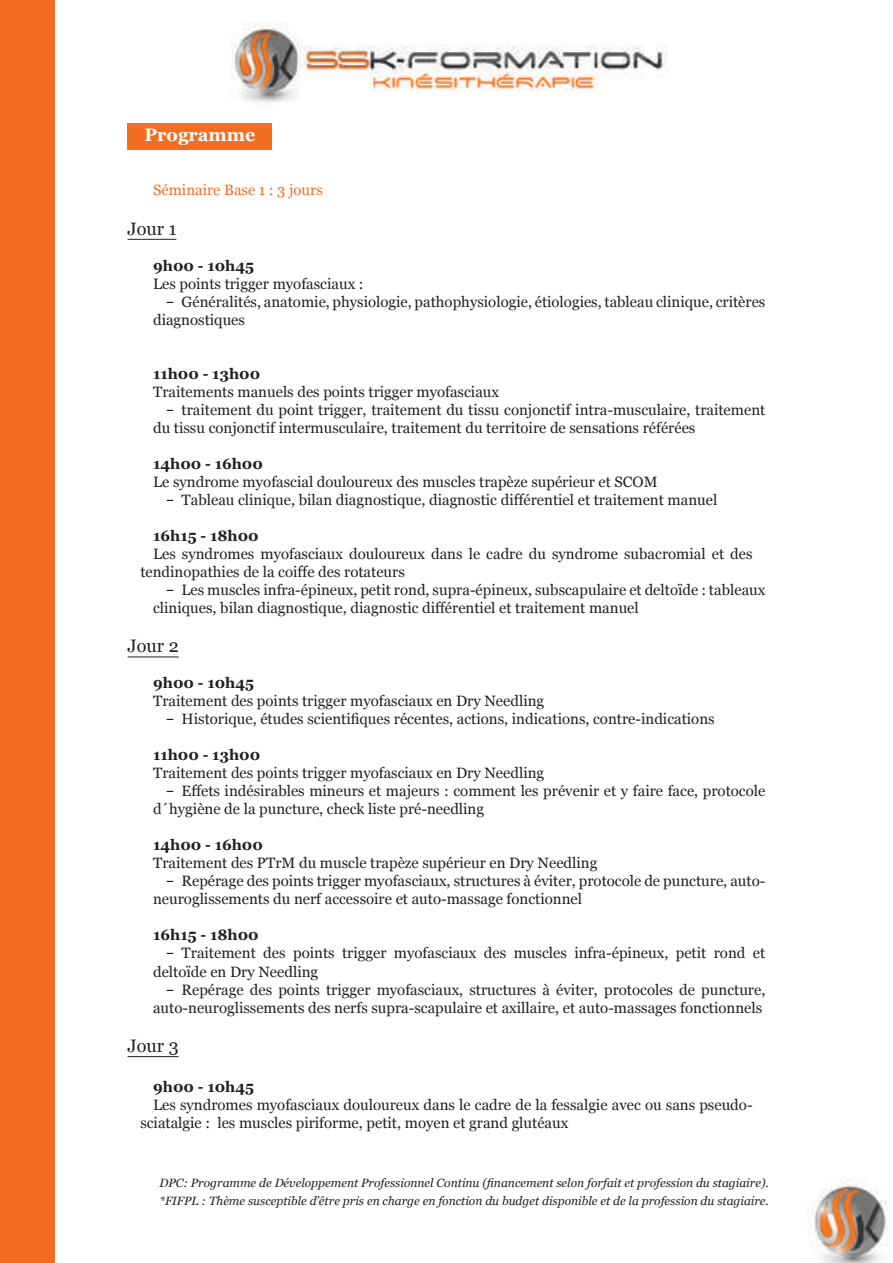
<style>
.page{position:relative;width:893px;height:1263px;background:#fff}
.page>*{position:absolute;margin:0;border:0;box-sizing:border-box;transform-origin:0 0}
.t1{font:18px "Georgia";color:#231f20}
.t2{font:700 18px "Georgia";color:#fff}
.t3{font:15px/18px "Georgia";color:#231f20}
.t4{font:700 15px "Georgia";color:#231f20}
.t5{font:15px "Georgia";color:#f36e21}
.t6{font:italic 12px/18px "Georgia";color:#231f20}
.s1{font-family:"Rubik"}
</style>
<div class="page">
<div style="left:0;top:0;width:54px;height:1263px;background:#f36e21"></div>
<img style="left:809px;top:1180px;width:79px;height:83px">
<img style="left:231px;top:22px;width:436px;height:81px">
<div style="left:128px;top:123px;width:144px;height:26px;background:#f36e21"></div>
<hr style="left:128px;top:239px;width:48px;height:1px;background:#231f20">
<hr style="left:128px;top:656px;width:51px;height:1px;background:#231f20">
<hr style="left:128px;top:1056px;width:51px;height:1px;background:#231f20">
<p class="t2" style="left:145px;top:121px;width:112px">Programme</p>
<p class="t5" style="left:153px;top:179px;width:171px">Séminaire Base 1 : 3 jours</p>
<p class="t1" style="left:128px;top:215px;width:50px">Jour 1</p>
<p class="t4" style="left:153px;top:254px;width:103px">9h00 - 10h45</p>
<p class="t3" style="left:153px;top:274px;width:212px">Les points trigger myofasciaux :</p>
<p class="t3" style="left:153px;top:292px;width:614px;text-indent:13px"><span class="s1">–</span> Généralités, anatomie, physiologie, pathophysiologie, étiologies, tableau clinique, critères diagnostiques</p>
<p class="t4" style="left:153px;top:362px;width:109px">11h00 - 13h00</p>
<p class="t3" style="left:153px;top:382px;width:347px">Traitements manuels des points trigger myofasciaux</p>
<p class="t3" style="left:153px;top:400px;width:614px;text-indent:13px"><span class="s1">–</span> traitement du point trigger, traitement du tissu conjonctif intra-musculaire, traitement du tissu conjonctif intermusculaire, traitement du territoire de sensations référées</p>
<p class="t4" style="left:153px;top:452px;width:111px">14h00 - 16h00</p>
<p class="t3" style="left:153px;top:472px;width:506px">Le syndrome myofascial douloureux des muscles trapèze supérieur et SCOM</p>
<p class="t3" style="left:166px;top:490px;width:553px"><span class="s1">–</span> Tableau clinique, bilan diagnostique, diagnostic différentiel et traitement manuel</p>
<p class="t4" style="left:153px;top:524px;width:107px">16h15 - 18h00</p>
<p class="t3" style="left:140px;top:544px;width:614px;text-indent:13px">Les syndromes myofasciaux douloureux dans le cadre du syndrome subacromial et des tendinopathies de la coiffe des rotateurs</p>
<p class="t3" style="left:153px;top:580px;width:614px;text-indent:13px"><span class="s1">–</span> Les muscles infra-épineux, petit rond, supra-épineux, subscapulaire et deltoïde : tableaux cliniques, bilan diagnostique, diagnostic différentiel et traitement manuel</p>
<p class="t1" style="left:128px;top:633px;width:53px">Jour 2</p>
<p class="t4" style="left:153px;top:672px;width:103px">9h00 - 10h45</p>
<p class="t3" style="left:153px;top:692px;width:393px">Traitement des points trigger myofasciaux en Dry Needling</p>
<p class="t3" style="left:166px;top:710px;width:550px"><span class="s1">–</span> Historique, études scientifiques récentes, actions, indications, contre-indications</p>
<p class="t4" style="left:153px;top:744px;width:109px">11h00 - 13h00</p>
<p class="t3" style="left:153px;top:764px;width:393px">Traitement des points trigger myofasciaux en Dry Needling</p>
<p class="t3" style="left:153px;top:782px;width:614px;text-indent:13px"><span class="s1">–</span> Effets indésirables mineurs et majeurs : comment les prévenir et y faire face, protocole d´hygiène de la puncture, check liste pré-needling</p>
<p class="t4" style="left:153px;top:834px;width:111px">14h00 - 16h00</p>
<p class="t3" style="left:153px;top:854px;width:446px">Traitement des PTrM du muscle trapèze supérieur en Dry Needling</p>
<p class="t3" style="left:153px;top:872px;width:614px;text-indent:13px"><span class="s1">–</span> Repérage des points trigger myofasciaux, structures à éviter, protocole de puncture, auto&shy;neuroglissements du nerf accessoire et auto-massage fonctionnel</p>
<p class="t4" style="left:153px;top:924px;width:107px">16h15 - 18h00</p>
<p class="t3" style="left:153px;top:944px;width:614px;text-indent:13px"><span class="s1">–</span> Traitement des points trigger myofasciaux des muscles infra-épineux, petit rond et deltoïde en Dry Needling</p>
<p class="t3" style="left:153px;top:980px;width:614px;text-align:right"><span class="s1">–</span> Repérage des points trigger myofasciaux, structures à éviter, protocoles de puncture, auto-neuroglissements des nerfs supra-scapulaire et axillaire, et auto-massages fonctionnels</p>
<p class="t1" style="left:128px;top:1033px;width:53px">Jour 3</p>
<p class="t4" style="left:153px;top:1075px;width:103px">9h00 - 10h45</p>
<p class="t3" style="left:140px;top:1095px;width:614px;text-indent:13px">Les syndromes myofasciaux douloureux dans le cadre de la fessalgie avec ou sans pseudo&shy;sciatalgie : les muscles piriforme, petit, moyen et grand glutéaux</p>
<p class="t6" style="left:159px;top:1173px;width:611px">DPC: Programme de Développement Professionnel Continu (financement selon forfait et profession du stagiaire). *FIFPL : Thème susceptible d’être pris en charge en fonction du budget disponible et de la profession du stagiaire.</p>
</div>
